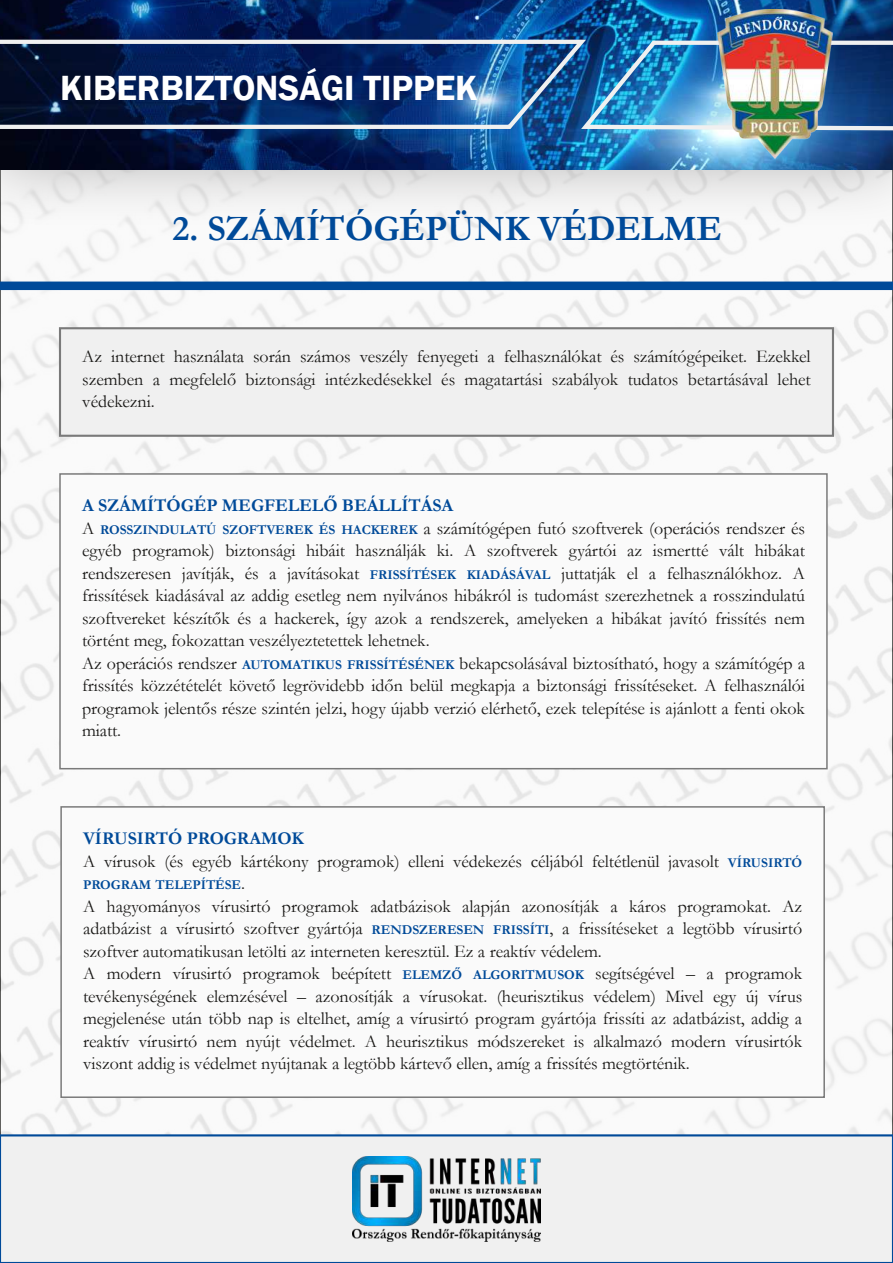
<style>
.page{position:relative;width:893px;height:1263px;background:#fff}
.page>*{position:absolute;margin:0;border:0;box-sizing:border-box;transform-origin:0 0}
.t1{font:700 36px "Garamond";color:#004a99}
.t2{font:600 36px "Franklin Gothic";color:#fff}
.t3{font:18px/22.5px "Garamond";letter-spacing:-.005em;color:#181715}
.t4{font:700 13.5px "Garamond";letter-spacing:-.005em;color:#004a99}
.s1{font-weight:700;color:#004a99}
.s2{font-weight:700;font-size:13.5px;color:#004a99}
.s3{font-weight:400;font-size:18px;color:#181715}
</style>
<div class="page">
<img style="left:0;top:232px;width:893px;height:902px">
<div style="left:0;top:0;width:893px;height:232px;background:#9d9c9c;opacity:.7"></div>
<img style="left:0;top:0;width:893px;height:169px">
<img style="left:577px;top:38px;width:316px;height:95px">
<svg style="left:0;top:38px;width:591px;height:93px;background:#1e3e70"></svg>
<img style="left:717px;top:10px;width:116px;height:148px">
<div style="left:0;top:1134px;width:893px;height:129px;background:#f0f0f0"></div>
<img style="left:353px;top:1157px;width:187px;height:84px">
<div style="left:60px;top:328px;width:773px;height:108px;background:#f0f0f0"></div>
<div style="left:59px;top:327px;width:775px;height:110px;border:2px solid #7a7a7a"></div>
<div style="left:60px;top:474px;width:767px;height:295px;background:#fafafa"></div>
<div style="left:59px;top:473px;width:769px;height:296px;border:2px solid #7a7a7a"></div>
<div style="left:61px;top:807px;width:763px;height:290px;background:#fafafa"></div>
<div style="left:60px;top:806px;width:765px;height:292px;border:2px solid #7a7a7a"></div>
<div style="left:0;top:282px;width:893px;height:8px;background:#004a99"></div>
<h1 class="t2" style="left:60px;top:67px;width:419px">KIBERBIZTONSÁGI TIPPEK</h1>
<h1 class="t1" style="left:172px;top:209px;width:551px">2. SZÁMÍTÓGÉPÜNK VÉDELME</h1>
<p class="t3" style="left:82px;top:346px;width:730px;text-align:justify">Az internet használata során számos veszély fenyegeti a felhasználókat és számítógépeiket. Ezekkel szemben a megfelelő biztonsági intézkedésekkel és magatartási szabályok tudatos betartásával lehet védekezni.</p>
<p class="t3" style="left:82px;top:494px;width:724px"><span class="s1">A SZÁMÍTÓGÉP MEGFELELŐ BEÁLLÍTÁSA<br></span>A <span class="s2">ROSSZINDULATÚ SZOFTVEREK ÉS HACKEREK</span> a számítógépen futó szoftverek (operációs rendszer és egyéb programok) biztonsági hibáit használják ki. A szoftverek gyártói az ismertté vált hibákat rendszeresen javítják, és a javításokat <span class="s2">FRISSÍTÉSEK KIADÁSÁVAL</span> juttatják el a felhasználókhoz. A frissítések kiadásával az addig esetleg nem nyilvános hibákról is tudomást szerezhetnek a rosszindulatú szoftvereket készítők és a hackerek, így azok a rendszerek, amelyeken a hibákat javító frissítés nem történt meg, fokozattan veszélyeztetettek lehetnek.<br>Az operációs rendszer <span class="s2">AUTOMATIKUS FRISSÍTÉSÉNEK</span> bekapcsolásával biztosítható, hogy a számítógép a frissítés közzétételét követő legrövidebb időn belül megkapja a biztonsági frissítéseket. A felhasználói programok jelentős része szintén jelzi, hogy újabb verzió elérhető, ezek telepítése is ajánlott a fenti okok miatt.</p>
<p class="t3" style="left:83px;top:827px;width:721px"><span class="s1">VÍRUSIRTÓ PROGRAMOK<br></span>A vírusok (és egyéb kártékony programok) elleni védekezés céljából feltétlenül javasolt <span class="s2">VÍRUSIRTÓ</span></p>
<p class="t4" style="left:83px;top:877px;width:163px">PROGRAM TELEPÍTÉSE<span class="s3">.</span></p>
<p class="t3" style="left:83px;top:895px;width:721px">A hagyományos vírusirtó programok adatbázisok alapján azonosítják a káros programokat. Az adatbázist a vírusirtó szoftver gyártója <span class="s2">RENDSZERESEN FRISSÍTI</span>, a frissítéseket a legtöbb vírusirtó szoftver automatikusan letölti az interneten keresztül. Ez a reaktív védelem.<br>A modern vírusirtó programok beépített <span class="s2">ELEMZŐ ALGORITMUSOK</span> segítségével – a programok tevékenységének elemzésével – azonosítják a vírusokat. (heurisztikus védelem) Mivel egy új vírus megjelenése után több nap is eltelhet, amíg a vírusirtó program gyártója frissíti az adatbázist, addig a reaktív vírusirtó nem nyújt védelmet. A heurisztikus módszereket is alkalmazó modern vírusirtók viszont addig is védelmet nyújtanak a legtöbb kártevő ellen, amíg a frissítés megtörténik.</p>
</div>
